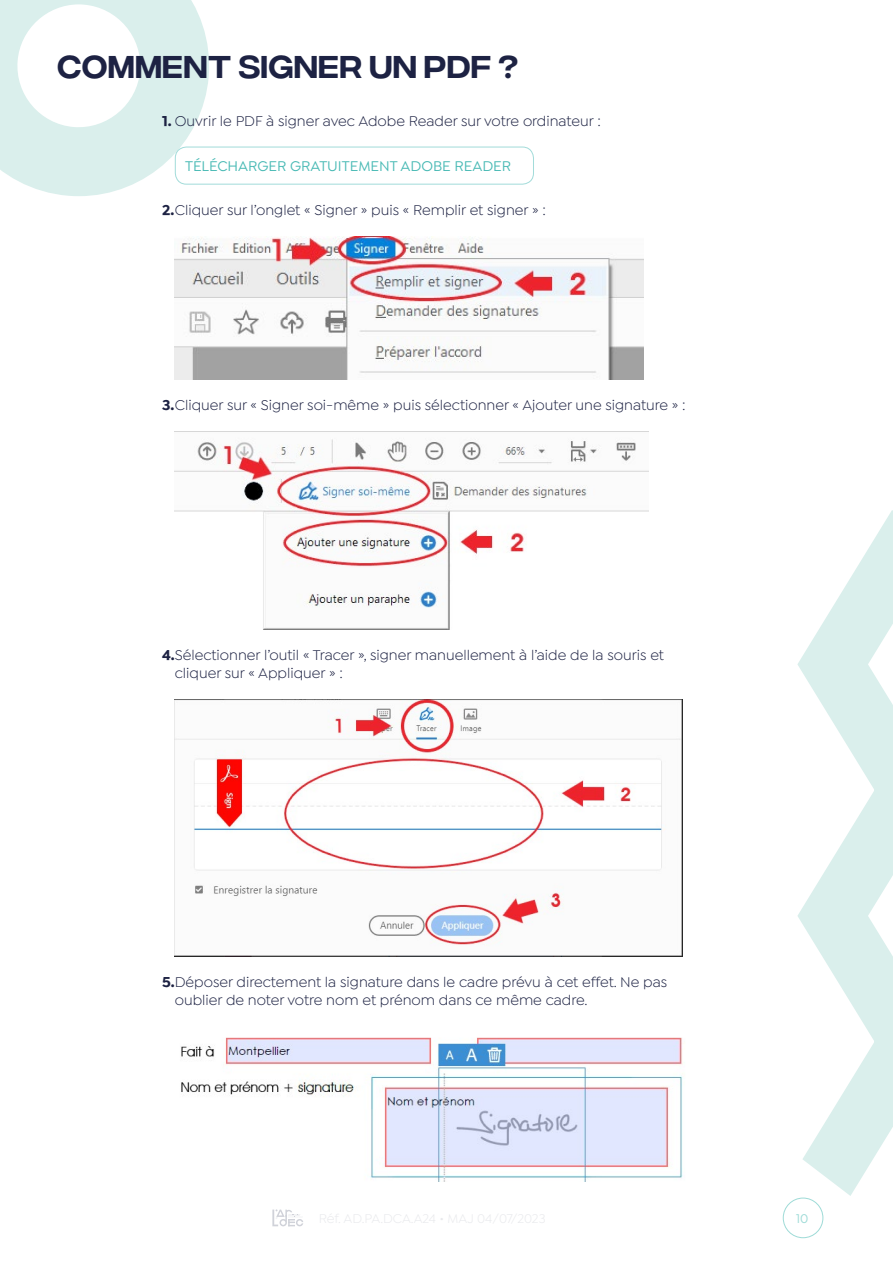
<style>
.page{position:relative;width:893px;height:1263px;background:#fff}
.page>*{position:absolute;margin:0;border:0;box-sizing:border-box;transform-origin:0 0}
.t1{font:31.5px "Integral CF";letter-spacing:.01em;color:#1d2243}
.t2{font:15px/18px "Isidora Sans";color:#1d2243}
.t3{font:500 15px "Isidora Sans";color:#47b9b4}
.t4{font:500 13.5px "Isidora Sans";color:#9edbd7}
.s1{font-weight:700}
</style>
<div class="page">
<svg style="left:783px;top:510px;width:110px;height:703px"></svg>
<svg style="left:272px;top:1209px;width:31px;height:17px"></svg>
<div style="left:783px;top:1198px;width:40px;height:40px;border:1px solid #9edbd7;border-radius:50%"></div>
<svg style="left:0;top:0;width:215px;height:196px"></svg>
<div style="left:175px;top:147px;width:359px;height:38px;border:1px solid #a3dcda;border-radius:11px"></div>
<img style="left:175px;top:236px;width:468px;height:143px">
<img style="left:175px;top:431px;width:473px;height:199px">
<img style="left:175px;top:699px;width:507px;height:257px">
<img style="left:181px;top:1037px;width:502px;height:145px">
<h1 class="t1" style="left:57px;top:49px;width:462px">COMMENT SIGNER UN PDF ?</h1>
<p class="t2" style="left:162px;top:111px;width:440px"><span class="s1">1.</span> Ouvrir le PDF à signer avec Adobe Reader sur votre ordinateur :</p>
<p class="t3" style="left:185px;top:157px;width:328px">TÉLÉCHARGER GRATUITEMENT ADOBE READER</p>
<p class="t2" style="left:162px;top:201px;width:385px"><span class="s1">2.</span>Cliquer sur l’onglet « Signer » puis « Remplir et signer » :</p>
<p class="t2" style="left:162px;top:396px;width:525px"><span class="s1">3.</span>Cliquer sur « Signer soi-même » puis sélectionner « Ajouter une signature » :</p>
<p class="t2" style="left:175px;top:646px;width:491px;text-indent:-13px"><span class="s1">4.</span>Sélectionner l’outil « Tracer », signer manuellement à l’aide de la souris et cliquer sur « Appliquer » :</p>
<p class="t2" style="left:175px;top:973px;width:494px;text-indent:-13px"><span class="s1">5.</span>Déposer directement la signature dans le cadre prévu à cet effet. Ne pas oublier de noter votre nom et prénom dans ce même cadre.</p>
<p class="t4" style="left:796px;top:1210px;width:14px">10</p>
</div>
